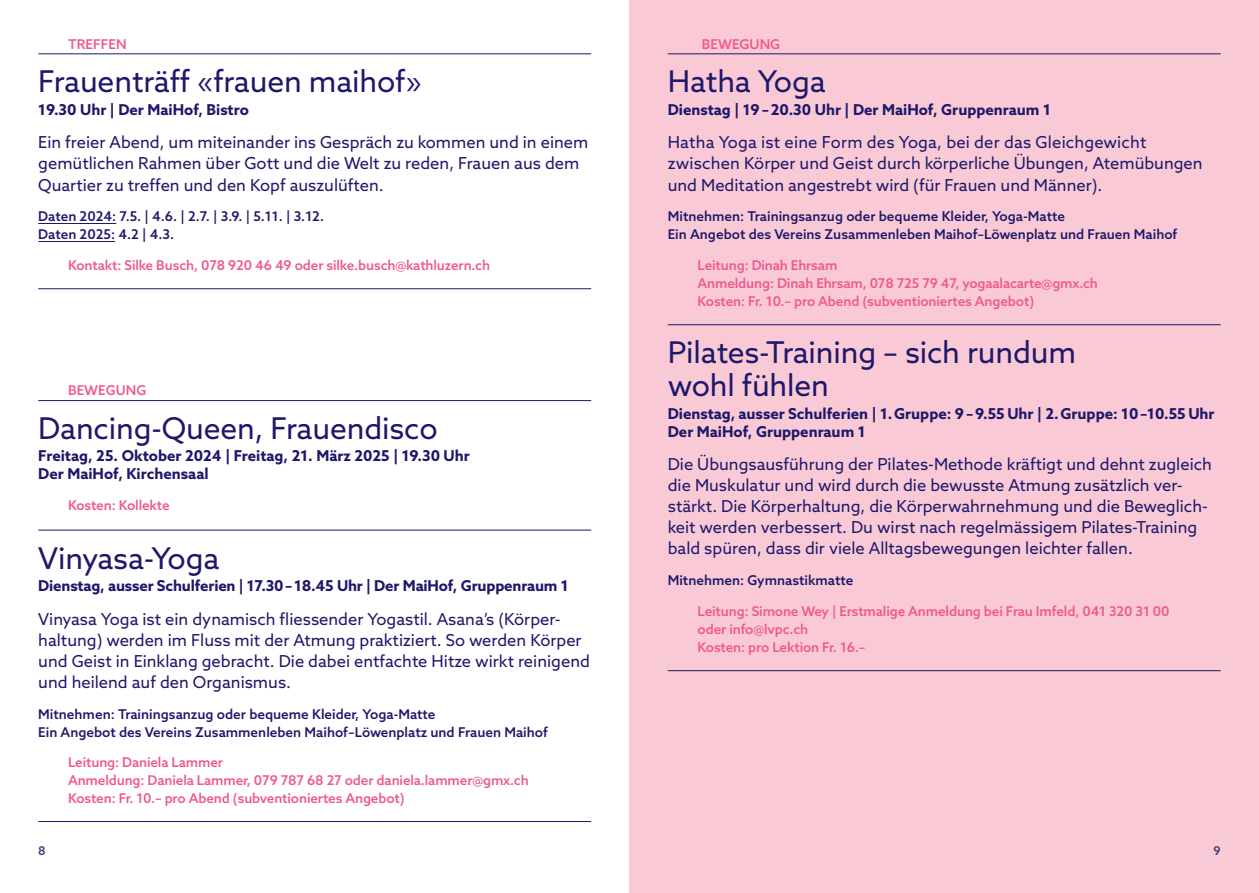
<style>
.page{position:relative;width:1259px;height:893px;background:#fff}
.page>*{position:absolute;margin:0;border:0;box-sizing:border-box;transform-origin:0 0}
.t1{font:30px/33px "Azo Sans";letter-spacing:-.005em;color:#1d186a}
.t2{font:16.5px/21px "Azo Sans";color:#1d186a}
.t3{font:700 15px/18px "Azo Sans";color:#1d186a}
.t4{font:500 13.5px/18px "Azo Sans";letter-spacing:-.01em;color:#f0588d}
.t5{font:500 13.5px/18px "Azo Sans";color:#1d186a}
.t6{font:500 12px "Azo Sans";color:#3d397e}
</style>
<div class="page">
<div style="left:629px;top:0;width:630px;height:893px;background:#f9cad6"></div>
<hr style="left:38px;top:400px;width:553px;height:1px;background:#1d186a">
<hr style="left:38px;top:530px;width:553px;height:1px;background:#1d186a">
<hr style="left:38px;top:821px;width:553px;height:1px;background:#1d186a">
<hr style="left:668px;top:53px;width:552px;height:1px;background:#1d186a">
<hr style="left:668px;top:324px;width:552px;height:1px;background:#1d186a">
<hr style="left:668px;top:670px;width:552px;height:1px;background:#1d186a">
<hr style="left:38px;top:53px;width:553px;height:1px;background:#1d186a">
<hr style="left:38px;top:223px;width:78px;height:1px;background:#1d186a">
<hr style="left:38px;top:241px;width:77px;height:1px;background:#1d186a">
<hr style="left:38px;top:288px;width:553px;height:1px;background:#1d186a">
<p class="t4" style="left:68px;top:35px;width:60px">TREFFEN</p>
<h1 class="t1" style="left:38px;top:65px;width:385px">Frauenträff «frauen maihof»</h1>
<p class="t3" style="left:38px;top:100px;width:212px">19.30 Uhr | Der MaiHof, Bistro</p>
<p class="t2" style="left:38px;top:132px;width:551px">Ein freier Abend, um miteinander ins Gespräch zu kommen und in einem gemütlichen Rahmen über Gott und die Welt zu reden, Frauen aus dem<br>Quartier zu treffen und den Kopf auszulüften.</p>
<p class="t5" style="left:38px;top:207px;width:287px">Daten 2024: 7.5. | 4.6. | 2.7. | 3.9. | 5.11. | 3.12.<br>Daten 2025: 4.2 | 4.3.</p>
<p class="t4" style="left:68px;top:256px;width:423px">Kontakt: Silke Busch, 078 920 46 49 oder silke.busch@kathluzern.ch</p>
<p class="t4" style="left:68px;top:381px;width:80px">BEWEGUNG</p>
<h1 class="t1" style="left:38px;top:412px;width:401px">Dancing-Queen, Frauendisco</h1>
<p class="t3" style="left:38px;top:447px;width:433px">Freitag, 25. Oktober 2024 | Freitag, 21. März 2025 | 19.30 Uhr<br>Der MaiHof, Kirchensaal</p>
<p class="t4" style="left:68px;top:496px;width:103px">Kosten: Kollekte</p>
<h1 class="t1" style="left:38px;top:541px;width:183px">Vinyasa-Yoga</h1>
<p class="t3" style="left:38px;top:576px;width:532px">Dienstag, ausser Schulferien | 17.30–18.45 Uhr | Der MaiHof, Gruppenraum 1</p>
<p class="t2" style="left:38px;top:608px;width:553px">Vinyasa Yoga ist ein dynamisch fliessender Yogastil. Asana’s (Körper&shy;haltung) werden im Fluss mit der Atmung praktiziert. So werden Körper und Geist in Einklang gebracht. Die dabei entfachte Hitze wirkt reinigend und heilend auf den Organismus.</p>
<p class="t5" style="left:38px;top:704px;width:511px">Mitnehmen: Trainingsanzug oder bequeme Kleider, Yoga-Matte<br>Ein Angebot des Vereins Zusammenleben Maihof–Löwenplatz und Frauen Maihof</p>
<p class="t4" style="left:68px;top:753px;width:462px">Leitung: Daniela Lammer<br>Anmeldung: Daniela Lammer, 079 787 68 27 oder daniela.lammer@gmx.ch<br>Kosten: Fr. 10.– pro Abend (subventioniertes Angebot)</p>
<p class="t4" style="left:702px;top:35px;width:80px">BEWEGUNG</p>
<h1 class="t1" style="left:668px;top:65px;width:159px">Hatha Yoga</h1>
<p class="t3" style="left:668px;top:100px;width:384px">Dienstag | 19–20.30 Uhr | Der MaiHof, Gruppenraum 1</p>
<p class="t2" style="left:668px;top:132px;width:536px">Hatha Yoga ist eine Form des Yoga, bei der das Gleichgewicht zwischen Körper und Geist durch körperliche Übungen, Atemübungen und Meditation angestrebt wird (für Frauen und Männer).</p>
<p class="t5" style="left:668px;top:207px;width:511px">Mitnehmen: Trainingsanzug oder bequeme Kleider, Yoga-Matte<br>Ein Angebot des Vereins Zusammenleben Maihof–Löwenplatz und Frauen Maihof</p>
<p class="t4" style="left:697px;top:256px;width:402px">Leitung: Dinah Ehrsam<br>Anmeldung: Dinah Ehrsam, 078 725 79 47, yogaalacarte@gmx.ch<br>Kosten: Fr. 10.– pro Abend (subventioniertes Angebot)</p>
<h1 class="t1" style="left:668px;top:336px;width:410px">Pilates-Training – sich rundum wohl fühlen</h1>
<p class="t3" style="left:668px;top:404px;width:548px">Dienstag, ausser Schulferien | 1.Gruppe: 9–9.55 Uhr | 2.Gruppe: 10–10.55 Uhr<br>Der MaiHof, Gruppenraum 1</p>
<p class="t2" style="left:668px;top:454px;width:545px">Die Übungsausführung der Pilates-Methode kräftigt und dehnt zugleich die Muskulatur und wird durch die bewusste Atmung zusätzlich ver&shy;stärkt. Die Körperhaltung, die Körperwahrnehmung und die Beweglich&shy;keit werden verbessert. Du wirst nach regelmässigem Pilates-Training bald spüren, dass dir viele Alltagsbewegungen leichter fallen.</p>
<p class="t5" style="left:668px;top:571px;width:187px">Mitnehmen: Gymnastikmatte</p>
<p class="t4" style="left:697px;top:602px;width:474px">Leitung: Simone Wey | Erstmalige Anmeldung bei Frau Imfeld, 041 320 31 00 oder info@lvpc.ch<br>Kosten: pro Lektion Fr. 16.–</p>
<p class="t6" style="left:38px;top:842px;width:9px">8</p>
<p class="t6" style="left:1213px;top:842px;width:9px">9</p>
</div>
